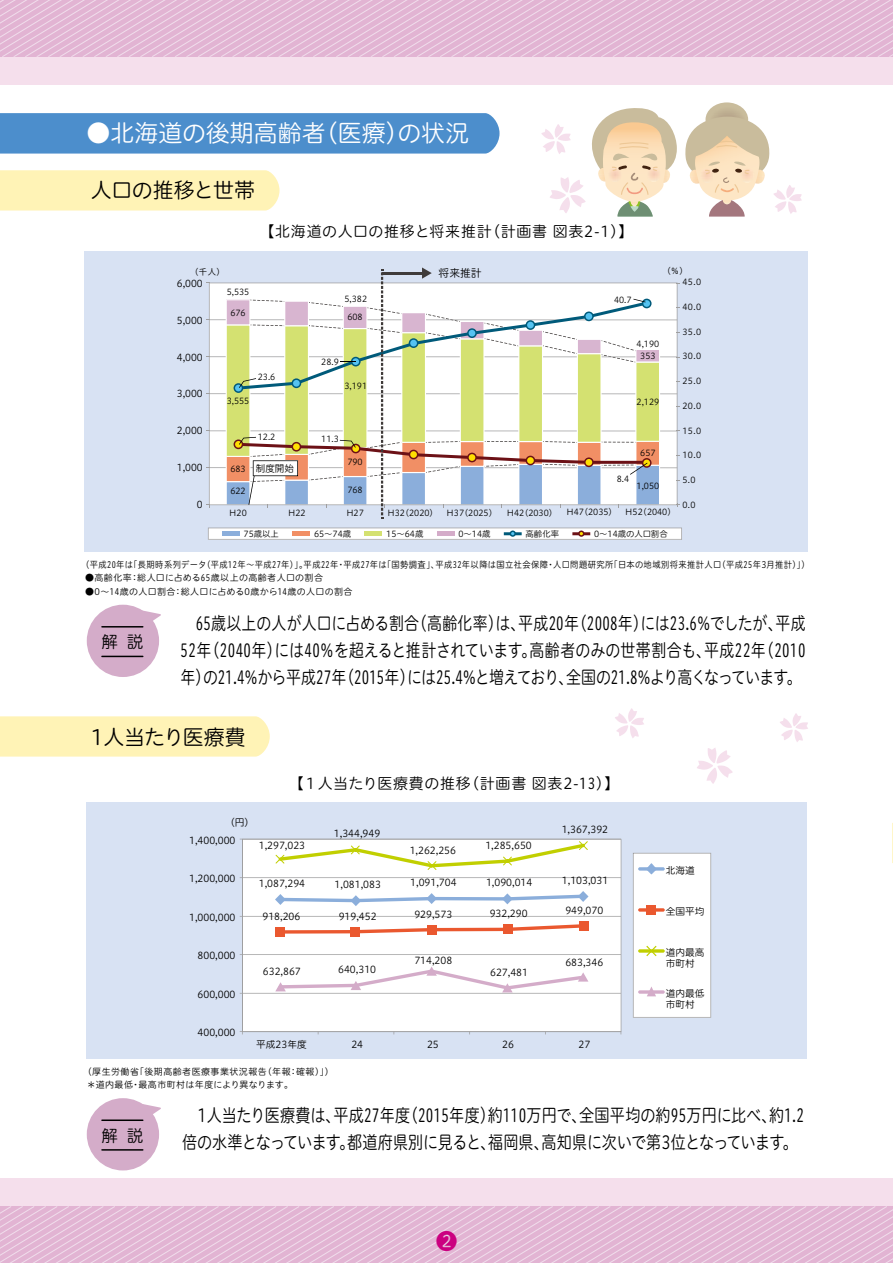
<style>
.page{position:relative;width:893px;height:1263px;background:#fff}
.page>*{position:absolute;margin:0;border:0;box-sizing:border-box;transform-origin:0 0}
.t1{font:24px "Hiragino UD Sans R Std N W3";color:#fff}
.t2{font:21px "Hiragino UD Sans R Std N W3";letter-spacing:-.02em;color:#000}
.t3{font:21px "Hiragino UD Sans R Std N W3";color:#cb0080}
.t4{font:18px/27px "Hiragino UD Sans R Std W3";letter-spacing:-.01em;color:#000;text-align:justify;scale:.83 1}
.t5{font:18px/27px "Hiragino UD Sans R Std W3";letter-spacing:-.01em;color:#000;scale:.84 1}
.t6{font:16.65px "Hiragino UD Sans R Std N W3";color:#000}
.t7{font:15px "Hiragino UD Sans R Std W3";letter-spacing:.05em;color:#000}
.t8{font:10.8px "Hiragino UD Sans R Std W3";color:#000}
.t9{font:9.75px/10.9px "Hiragino UD Sans R Std W3";color:#000}
.t10{font:9.6px "Hiragino UD Sans R Std W3";color:#000}
.t11{font:9px/13.5px "Hiragino UD Sans R Std W3";letter-spacing:.05em;color:#000}
.t12{font:9px "Hiragino UD Sans R Std W3";letter-spacing:.05em;color:#000;scale:.92 1}
.t13{font:8.4px "Hiragino UD Sans R Std W3";color:#000}
</style>
<div class="page">
<div style="left:84px;top:251px;width:724px;height:300px;background:#d8e2f3"></div>
<div style="left:0;top:113px;width:499px;height:41px;background:#4c8ecc"></div>
<div style="left:0;top:170px;width:279px;height:40px;background:#fff3b6"></div>
<div style="left:86px;top:802px;width:720px;height:256px;background:#d8e2f3"></div>
<svg style="left:892px;top:823px;width:1px;height:40px"></svg>
<div style="left:0;top:716px;width:270px;height:40px;background:#fff3b6"></div>
<div style="left:87px;top:605px;width:72px;height:72px;background:#d4acc9;border-radius:50%"></div>
<svg style="left:136px;top:607px;width:25px;height:20px"></svg>
<hr style="left:101px;top:626px;width:42px;height:1px;background:#000">
<hr style="left:101px;top:656px;width:42px;height:1px;background:#000">
<div style="left:87px;top:1098px;width:72px;height:72px;background:#d4acc9;border-radius:50%"></div>
<svg style="left:137px;top:1101px;width:24px;height:20px"></svg>
<hr style="left:101px;top:1119px;width:42px;height:2px;background:#000">
<hr style="left:101px;top:1149px;width:42px;height:1px;background:#000">
<div style="left:243px;top:839px;width:378px;height:192px;background:#fff"></div>
<hr style="left:242px;top:839px;width:1px;height:193px;background:#9f9fa0">
<hr style="left:242px;top:1031px;width:379px;height:1px;background:#9f9fa0">
<svg style="left:279px;top:924px;width:306px;height:10px;background:#f7c7b9"></svg>
<svg style="left:633px;top:853px;width:78px;height:165px;background:#f9f7f6"></svg>
<svg style="left:275px;top:891px;width:313px;height:15px;background:#e1eaf5"></svg>
<svg style="left:276px;top:841px;width:312px;height:29px;background:#f7f9df"></svg>
<svg style="left:275px;top:966px;width:313px;height:26px;background:#f8f2f6"></svg>
<div style="left:276px;top:927px;width:9px;height:9px;background:#ea582f"></div>
<div style="left:350px;top:927px;width:10px;height:9px;background:#ea582f"></div>
<div style="left:427px;top:925px;width:9px;height:9px;background:#ea582f"></div>
<div style="left:503px;top:924px;width:9px;height:10px;background:#ea582f"></div>
<div style="left:580px;top:921px;width:9px;height:10px;background:#ea582f"></div>
<div style="left:0;top:31px;width:893px;height:54px;background:#f5dfec"></div>
<svg style="left:0;top:0;width:893px;height:57px;background:#e4bad7"></svg>
<div style="left:0;top:1178px;width:893px;height:54px;background:#f5dfec"></div>
<svg style="left:0;top:1206px;width:893px;height:57px;background:#e4bad6"></svg>
<img style="left:706px;top:102px;width:42px;height:14px">
<svg style="left:541px;top:108px;width:136px;height:109px"></svg>
<svg style="left:685px;top:116px;width:117px;height:101px"></svg>
<svg style="left:697px;top:748px;width:36px;height:36px"></svg>
<svg style="left:615px;top:708px;width:29px;height:30px"></svg>
<svg style="left:780px;top:713px;width:28px;height:29px"></svg>
<svg style="left:208px;top:528px;width:474px;height:12px;background:#eeeceb"></svg>
<svg style="left:209px;top:283px;width:468px;height:222px;background:#fafafa"></svg>
<svg style="left:226px;top:267px;width:434px;height:251px;background:#e2e3d4"></svg>
<h1 class="t1" style="left:87px;top:115px;width:384px">●北海道の後期高齢者（医療）の状況</h1>
<h2 class="t2" style="left:91px;top:175px;width:166px">人口の推移と世帯</h2>
<h3 class="t7" style="left:259px;top:220px;width:376px">【北海道の人口の推移と将来推計（計画書 図表2-1）】</h3>
<p class="t13" style="left:190px;top:265px;width:36px">（千人）</p>
<p class="t8" style="left:439px;top:265px;width:45px">将来推計</p>
<p class="t13" style="left:662px;top:264px;width:27px">（％）</p>
<p class="t13" style="left:227px;top:286px;width:24px">5,535</p>
<p class="t13" style="left:230px;top:306px;width:17px">676</p>
<p class="t13" style="left:682px;top:276px;width:20px">45.0</p>
<p class="t13" style="left:682px;top:300px;width:20px">40.0</p>
<p class="t13" style="left:682px;top:325px;width:20px">35.0</p>
<p class="t13" style="left:682px;top:350px;width:20px">30.0</p>
<p class="t13" style="left:682px;top:375px;width:20px">25.0</p>
<p class="t13" style="left:682px;top:399px;width:20px">20.0</p>
<p class="t13" style="left:682px;top:424px;width:20px">15.0</p>
<p class="t13" style="left:682px;top:449px;width:20px">10.0</p>
<p class="t13" style="left:682px;top:473px;width:15px">5.0</p>
<p class="t13" style="left:682px;top:498px;width:15px">0.0</p>
<p class="t10" style="left:177px;top:276px;width:27px">6,000</p>
<p class="t10" style="left:177px;top:313px;width:27px">5,000</p>
<p class="t10" style="left:177px;top:350px;width:27px">4,000</p>
<p class="t10" style="left:177px;top:387px;width:27px">3,000</p>
<p class="t10" style="left:177px;top:423px;width:27px">2,000</p>
<p class="t10" style="left:177px;top:460px;width:27px">1,000</p>
<p class="t10" style="left:197px;top:497px;width:7px">0</p>
<p class="t13" style="left:344px;top:292px;width:24px">5,382</p>
<p class="t13" style="left:347px;top:311px;width:17px">608</p>
<p class="t13" style="left:614px;top:293px;width:19px">40.7</p>
<p class="t13" style="left:637px;top:337px;width:24px">4,190</p>
<p class="t13" style="left:640px;top:349px;width:17px">353</p>
<p class="t13" style="left:321px;top:356px;width:19px">28.9</p>
<p class="t13" style="left:258px;top:371px;width:19px">23.6</p>
<p class="t13" style="left:344px;top:380px;width:24px">3,191</p>
<p class="t13" style="left:227px;top:394px;width:24px">3,555</p>
<p class="t13" style="left:637px;top:396px;width:24px">2,129</p>
<p class="t13" style="left:258px;top:431px;width:19px">12.2</p>
<p class="t13" style="left:321px;top:433px;width:19px">11.3</p>
<p class="t13" style="left:640px;top:446px;width:17px">657</p>
<p class="t13" style="left:637px;top:479px;width:24px">1,050</p>
<p class="t13" style="left:347px;top:456px;width:17px">790</p>
<p class="t13" style="left:347px;top:484px;width:17px">768</p>
<p class="t10" style="left:256px;top:461px;width:40px">制度開始</p>
<p class="t13" style="left:230px;top:463px;width:17px">683</p>
<p class="t13" style="left:230px;top:484px;width:17px">622</p>
<p class="t13" style="left:617px;top:472px;width:14px">8.4</p>
<p class="t13" style="left:229px;top:507px;width:19px">H20</p>
<p class="t13" style="left:288px;top:507px;width:19px">H22</p>
<p class="t13" style="left:346px;top:507px;width:19px">H27</p>
<p class="t13" style="left:387px;top:507px;width:48px">H32（2020)</p>
<p class="t13" style="left:447px;top:507px;width:48px">H37(2025)</p>
<p class="t13" style="left:507px;top:506px;width:171px">H42（2030） H47（2035） H52（2040）</p>
<p class="t13" style="left:244px;top:527px;width:37px">75歳以上</p>
<p class="t13" style="left:314px;top:527px;width:39px">65～74歳</p>
<p class="t13" style="left:386px;top:527px;width:39px">15～64歳</p>
<p class="t13" style="left:458px;top:527px;width:34px">0～14歳</p>
<p class="t13" style="left:526px;top:527px;width:35px">高齢化率</p>
<p class="t13" style="left:594px;top:527px;width:75px">0～14歳の人口割合</p>
<p class="t12" style="left:81px;top:557px;width:794px">（平成20年は「長期時系列データ(平成12年～平成27年)」。平成22年・平成27年は「国勢調査」、平成32年以降は国立社会保障・人口問題研究所「日本の地域別将来推計人口（平成25年3月推計）」）</p>
<p class="t11" style="left:85px;top:571px;width:239px">●高齢化率：総人口に占める65歳以上の高齢者人口の割合</p>
<p class="t11" style="left:85px;top:584px;width:269px">●0～14歳の人口割合：総人口に占める0歳から14歳の人口の割合</p>
<h3 class="t6" style="left:101px;top:629px;width:44px">解 説</h3>
<h3 class="t4" style="left:181px;top:609px;width:755px;text-indent:15px">65歳以上の人が人口に占める割合（高齢化率）は、平成20年（2008年）には23.6%でしたが、平成52年（2040年）には40％を超えると推計されています。高齢者のみの世帯割合も、平成22年（2010年）の21.4%から平成27年（2015年）には25.4%と増えており、全国の21.8%より高くなっています。</h3>
<h2 class="t2" style="left:91px;top:721px;width:157px">1人当たり医療費</h2>
<p class="t9" style="left:225px;top:816px;width:31px">（円）</p>
<p class="t9" style="left:189px;top:834px;width:48px">1,400,000</p>
<p class="t9" style="left:189px;top:873px;width:48px">1,200,000</p>
<p class="t9" style="left:189px;top:911px;width:48px">1,000,000</p>
<h3 class="t7" style="left:289px;top:772px;width:332px">【１人当たり医療費の推移（計画書 図表2-13）】</h3>
<p class="t9" style="left:259px;top:840px;width:48px">1,297,023</p>
<p class="t9" style="left:334px;top:827px;width:48px">1,344,949</p>
<p class="t9" style="left:410px;top:844px;width:48px">1,262,256</p>
<p class="t9" style="left:485px;top:839px;width:48px">1,285,650</p>
<p class="t9" style="left:562px;top:824px;width:48px">1,367,392</p>
<p class="t9" style="left:259px;top:877px;width:48px">1,087,294</p>
<p class="t9" style="left:335px;top:878px;width:48px">1,081,083</p>
<p class="t9" style="left:410px;top:876px;width:48px">1,091,704</p>
<p class="t9" style="left:486px;top:876px;width:48px">1,090,014</p>
<p class="t9" style="left:562px;top:874px;width:48px">1,103,031</p>
<p class="t9" style="left:262px;top:910px;width:39px">918,206</p>
<p class="t9" style="left:339px;top:910px;width:39px">919,452</p>
<p class="t9" style="left:414px;top:908px;width:39px">929,573</p>
<p class="t9" style="left:490px;top:907px;width:39px">932,290</p>
<p class="t9" style="left:565px;top:904px;width:39px">949,070</p>
<p class="t9" style="left:198px;top:950px;width:39px">800,000</p>
<p class="t9" style="left:198px;top:988px;width:39px">600,000</p>
<p class="t9" style="left:198px;top:1027px;width:39px">400,000</p>
<p class="t9" style="left:263px;top:965px;width:39px">632,867</p>
<p class="t9" style="left:338px;top:964px;width:39px">640,310</p>
<p class="t9" style="left:414px;top:954px;width:39px">714,208</p>
<p class="t9" style="left:490px;top:966px;width:39px">627,481</p>
<p class="t9" style="left:565px;top:957px;width:39px">683,346</p>
<p class="t9" style="left:256px;top:1038px;width:52px">平成23年度</p>
<p class="t9" style="left:351px;top:1038px;width:13px">24</p>
<p class="t9" style="left:427px;top:1038px;width:13px">25</p>
<p class="t9" style="left:502px;top:1038px;width:13px">26</p>
<p class="t9" style="left:579px;top:1038px;width:13px">27</p>
<p class="t11" style="left:87px;top:1064px;width:249px;text-indent:-4px">（厚生労働省「後期高齢者医療事業状況報告（年報：確報）」）＊道内最低・最高市町村は年度により異なります。</p>
<p class="t9" style="left:666px;top:864px;width:31px">北海道</p>
<p class="t9" style="left:666px;top:905px;width:40px">全国平均</p>
<p class="t9" style="left:666px;top:946px;width:40px">道内最高市町村</p>
<p class="t9" style="left:666px;top:987px;width:40px">道内最低市町村</p>
<h3 class="t6" style="left:101px;top:1123px;width:44px">解 説</h3>
<h3 class="t5" style="left:182px;top:1101px;width:742px">　1人当たり医療費は、平成27年度（2015年度）約110万円で、全国平均の約95万円に比べ、約1.2倍の水準となっています。都道府県別に見ると、福岡県、高知県に次いで第3位となっています。</h3>
<h2 class="t3" style="left:436px;top:1227px;width:22px">❷</h2>
</div>
